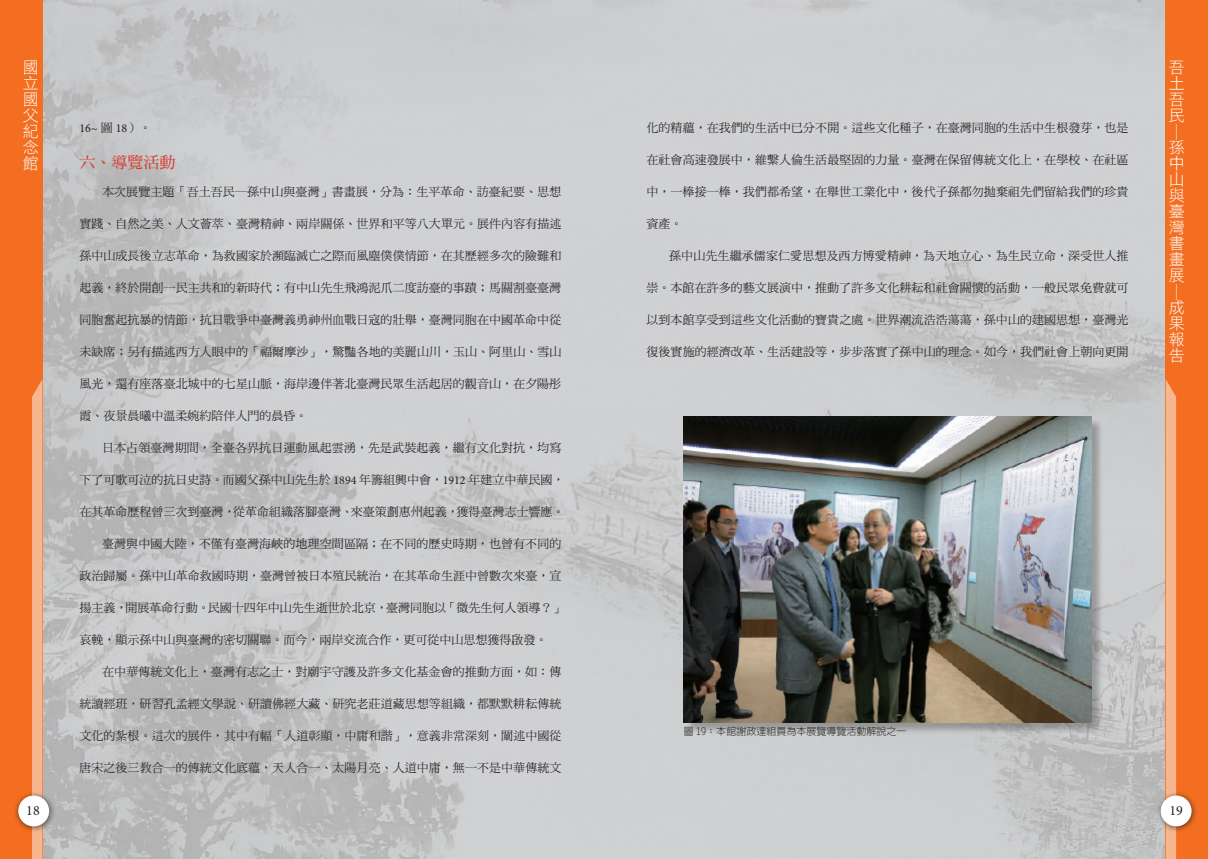
<style>
.page{position:relative;width:1208px;height:859px;background:#fff}
.page>*{position:absolute;margin:0;border:0;box-sizing:border-box;transform-origin:0 0}
.t1{font:16px/16px "DF Hei Std W3";color:#fff;text-align:justify}
.t2{font:16px "DF Ming Std W7";color:#d53f33}
.t3{font:14px "Minion Pro";color:#231f20}
.t4{font:12px "DF Ming Std W5";letter-spacing:.005em;color:#231f20}
.t5{font:12px "Minion Pro";color:#231f20}
.t6{font:300 10px "AR New Hei B5";color:#231f20}
.s1{font-family:"DF Ming Std W5"}
.s2{font-family:"Minion Pro"}
</style>
<div class="page">
<img style="left:42px;top:0;width:1123px;height:859px">
<div style="left:0;top:0;width:42px;height:859px;background:#f36e21"></div>
<div style="left:1165px;top:0;width:43px;height:859px;background:#f36e21"></div>
<svg style="left:1165px;top:379px;width:11px;height:480px;background:#f7af85"></svg>
<div style="left:32px;top:380px;width:10px;height:479px;background:#f8b68f"></div>
<div style="left:13px;top:790px;width:43px;height:43px;background:#231f20;opacity:.75"></div>
<div style="left:18px;top:795px;width:31px;height:31px;background:#fff;border-radius:50%"></div>
<div style="left:1155px;top:790px;width:43px;height:43px;background:#231f20;opacity:.75"></div>
<div style="left:1160px;top:795px;width:31px;height:31px;background:#fff;border-radius:50%"></div>
<div style="left:685px;top:418px;width:418px;height:317px;background:#231f20;opacity:.3"></div>
<img style="left:684px;top:417px;width:407px;height:305px">
<h1 class="t1" style="left:23px;top:59px;width:17px">國立國父紀念館</h1>
<h1 class="t1" style="left:1168px;top:59px;width:17px">吾土吾民</h1>
<p class="t5" style="left:79px;top:120px;width:73px">16~ <span class="s1">圖</span> 18<span class="s1">）。</span></p>
<h1 class="t2" style="left:79px;top:153px;width:97px">六、導覽活動</h1>
<p class="t4" style="left:102px;top:185px;width:461px">本次展覽主題「吾土吾民─孫中山與臺灣」書畫展，分為：生平革命、訪臺紀要、思想</p>
<p class="t4" style="left:79px;top:217px;width:483px">實踐、自然之美、人文薈萃、臺灣精神、兩岸關係、世界和平等八大單元。展件內容有描述</p>
<p class="t4" style="left:79px;top:249px;width:483px">孫中山成長後立志革命，為救國家於瀕臨滅亡之際而風塵僕僕情節，在其歷經多次的險難和</p>
<p class="t4" style="left:79px;top:281px;width:483px">起義，終於開創一民主共和的新時代；有中山先生飛鴻泥爪二度訪臺的事蹟；馬關割臺臺灣</p>
<p class="t4" style="left:79px;top:313px;width:483px">同胞奮起抗暴的情節，抗日戰爭中臺灣義勇神州血戰日寇的壯舉，臺灣同胞在中國革命中從</p>
<p class="t4" style="left:79px;top:345px;width:483px">未缺席；另有描述西方人眼中的「福爾摩沙」，驚豔各地的美麗山川，玉山、阿里山、雪山</p>
<p class="t4" style="left:79px;top:377px;width:483px">風光，還有座落臺北城中的七星山脈，海岸邊伴著北臺灣民眾生活起居的觀音山，在夕陽彤</p>
<p class="t4" style="left:79px;top:409px;width:230px">霞、夜景晨曦中溫柔婉約陪伴人門的晨昏。</p>
<p class="t4" style="left:102px;top:441px;width:461px">日本占領臺灣期間，全臺各界抗日運動風起雲湧，先是武裝起義，繼有文化對抗，均寫</p>
<p class="t4" style="left:79px;top:473px;width:486px">下了可歌可泣的抗日史詩。而國父孫中山先生於 <span class="s2">1894</span> 年籌組興中會，<span class="s2">1912</span> 年建立中華民國，</p>
<p class="t4" style="left:79px;top:505px;width:486px">在其革命歷程曾三次到臺灣，從革命組織落腳臺灣、來臺策劃惠州起義，獲得臺灣志士響應。</p>
<p class="t4" style="left:102px;top:537px;width:461px">臺灣與中國大陸，不僅有臺灣海峽的地理空間區隔；在不同的歷史時期，也曾有不同的</p>
<p class="t4" style="left:79px;top:569px;width:483px">政治歸屬。孫中山革命救國時期，臺灣曾被日本殖民統治，在其革命生涯中曾數次來臺，宣</p>
<p class="t4" style="left:79px;top:601px;width:486px">揚主義，開展革命行動。民國十四年中山先生逝世於北京，臺灣同胞以「微先生何人領導？」</p>
<p class="t4" style="left:79px;top:633px;width:469px">哀輓，顯示孫中山與臺灣的密切關聯。而今，兩岸交流合作，更可從中山思想獲得啟發。</p>
<p class="t4" style="left:102px;top:665px;width:461px">在中華傳統文化上，臺灣有志之士，對廟宇守護及許多文化基金會的推動方面，如：傳</p>
<p class="t4" style="left:79px;top:697px;width:483px">統讀經班，研習孔孟經文學說、研讀佛經大藏、研究老莊道藏思想等組織，都默默耕耘傳統</p>
<p class="t4" style="left:79px;top:729px;width:483px">文化的紮根。這次的展件，其中有幅「人道彰顯，中庸和諧」，意義非常深刻，闡述中國從</p>
<p class="t4" style="left:79px;top:761px;width:483px">唐宋之後三教合一的傳統文化底蘊，天人合一、太陽月亮、人道中庸，無一不是中華傳統文</p>
<p class="t4" style="left:646px;top:121px;width:483px">化的精蘊，在我們的生活中已分不開。這些文化種子，在臺灣同胞的生活中生根發芽，也是</p>
<p class="t4" style="left:646px;top:153px;width:483px">在社會高速發展中，維繫人倫生活最堅固的力量。臺灣在保留傳統文化上，在學校、在社區</p>
<p class="t4" style="left:646px;top:185px;width:483px">中，一棒接一棒，我們都希望，在舉世工業化中，後代子孫都勿拋棄祖先們留給我們的珍貴</p>
<p class="t4" style="left:646px;top:217px;width:37px">資產。</p>
<p class="t4" style="left:669px;top:250px;width:461px">孫中山先生繼承儒家仁愛思想及西方博愛精神，為天地立心、為生民立命，深受世人推</p>
<p class="t4" style="left:646px;top:282px;width:483px">崇。本館在許多的藝文展演中，推動了許多文化耕耘和社會關懷的活動，一般民眾免費就可</p>
<p class="t4" style="left:646px;top:314px;width:483px">以到本館享受到這些文化活動的寶貴之處。世界潮流浩浩蕩蕩，孫中山的建國思想，臺灣光</p>
<p class="t4" style="left:646px;top:346px;width:483px">復後實施的經濟改革、生活建設等，步步落實了孫中山的理念。如今，我們社會上朝向更開</p>
<h1 class="t1" style="left:1185px;top:124px;width:17px;rotate:90deg">─</h1>
<h1 class="t1" style="left:1168px;top:139px;width:17px">孫中山與臺灣書畫展</h1>
<h1 class="t1" style="left:1185px;top:284px;width:17px;rotate:90deg">─</h1>
<h1 class="t1" style="left:1168px;top:299px;width:17px">成果報告</h1>
<p class="t6" style="left:684px;top:726px;width:224px">圖 19：本館謝政達組員為本展覽導覽活動解說之一</p>
<p class="t3" style="left:26px;top:801px;width:15px">18</p>
<p class="t3" style="left:1169px;top:801px;width:15px">19</p>
</div>
